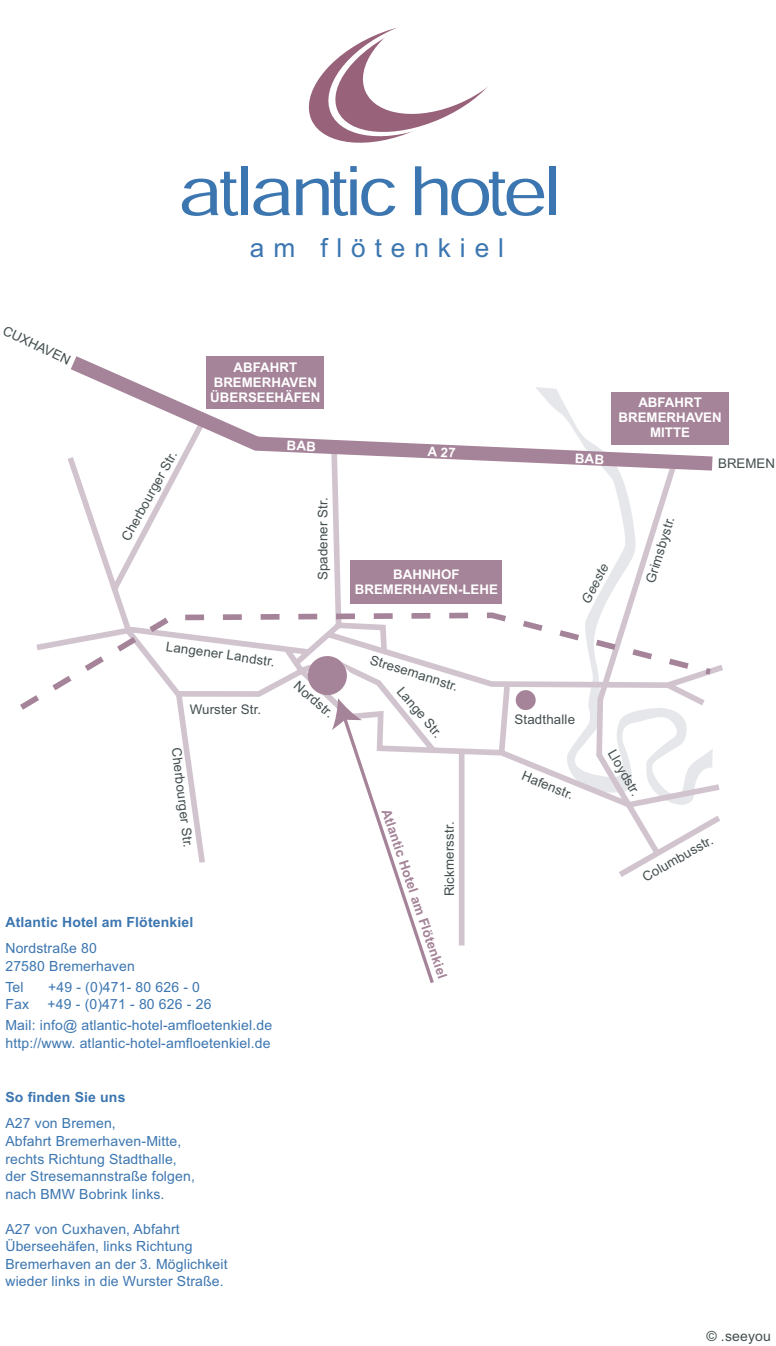
<style>
.page{position:relative;width:776px;height:1346px;background:#fff}
.page>*{position:absolute;margin:0;border:0;box-sizing:border-box;transform-origin:0 0}
.t1{font:26.25px "Arial";letter-spacing:.34em;color:#3c76b0}
.t2{font:14px/17.5px "Arial";letter-spacing:.01em;color:#3c76b0}
.t3{font:700 14px "Arial";letter-spacing:.01em;color:#3c76b0}
.t4{font:14px "Arial";letter-spacing:.01em;color:#434e4f}
.t5{font:13.3px "Arial";letter-spacing:.01em;color:#434e4f}
.t6{font:700 13.3px/14.9px "Arial";color:#fff;text-align:center}
.t7{font:700 13.3px "Arial";color:#a58398}
.t8{font:italic 13.3px "Arial";color:#434e4f}
</style>
<div class="page">
<svg style="left:74px;top:417px;width:655px;height:529px"></svg>
<svg style="left:20px;top:610px;width:696px;height:105px"></svg>
<div style="left:350px;top:560px;width:152px;height:43px;background:#a58398"></div>
<svg style="left:340px;top:660px;width:11px;height:16px"></svg>
<svg style="left:332px;top:698px;width:104px;height:285px"></svg>
<div style="left:515px;top:690px;width:20px;height:20px;background:#a58398;border-radius:50%"></div>
<div style="left:308px;top:656px;width:39px;height:39px;background:#a58398;border-radius:50%"></div>
<svg style="left:67px;top:356px;width:659px;height:122px"></svg>
<div style="left:206px;top:356px;width:118px;height:53px;background:#a58398"></div>
<div style="left:611px;top:392px;width:117px;height:52px;background:#a58398"></div>
<svg style="left:182px;top:172px;width:56px;height:44px"></svg>
<div style="left:241px;top:166px;width:6px;height:49px;background:#3c76b0"></div>
<svg style="left:253px;top:179px;width:37px;height:37px"></svg>
<svg style="left:296px;top:166px;width:99px;height:50px"></svg>
<svg style="left:415px;top:166px;width:129px;height:50px"></svg>
<div style="left:549px;top:166px;width:7px;height:49px;background:#3c76b0"></div>
<svg style="left:308px;top:27px;width:180px;height:116px"></svg>
<svg style="left:287px;top:440px;width:28px;height:11px"></svg>
<svg style="left:575px;top:453px;width:28px;height:11px"></svg>
<svg style="left:427px;top:447px;width:28px;height:10px"></svg>
<h1 class="t1" style="left:250px;top:239px;width:255px">am flötenkiel</h1>
<p class="t5" style="left:6px;top:325px;width:74px;rotate:26deg">CUXHAVEN</p>
<p class="t5" style="left:121px;top:537px;width:102px;rotate:-61deg">Cherbourger Str.</p>
<p class="t6" style="left:210px;top:360px;width:112px">ABFAHRT<br>BREMERHAVEN<br>ÜBERSEEHÄFEN</p>
<p class="t5" style="left:318px;top:580px;width:85px;rotate:-90deg">Spadener Str.</p>
<p class="t5" style="left:167px;top:641px;width:111px;rotate:8deg">Langener Landstr.</p>
<p class="t5" style="left:190px;top:704px;width:73px">Wurster Str.</p>
<p class="t5" style="left:181px;top:747px;width:102px;rotate:83deg">Cherbourger Str.</p>
<p class="t5" style="left:299px;top:680px;width:50px;rotate:41deg">Nordstr.</p>
<p class="t3" style="left:5px;top:914px;width:189px">Atlantic Hotel am Flötenkiel</p>
<p class="t2" style="left:5px;top:941px;width:131px">Nordstraße 80<br>27580 Bremerhaven</p>
<p class="t2" style="left:5px;top:979px;width:20px">Tel</p>
<p class="t2" style="left:48px;top:979px;width:153px">+49 - (0)471- 80 626 - 0</p>
<p class="t2" style="left:5px;top:997px;width:25px">Fax</p>
<p class="t2" style="left:5px;top:995px;width:268px;line-height:21px;text-indent:42px">+49 - (0)471 - 80 626 - 26<br>Mail: info@ atlantic-hotel-amfloetenkiel.de</p>
<p class="t2" style="left:5px;top:1035px;width:266px">http://www. atlantic-hotel-amfloetenkiel.de</p>
<p class="t3" style="left:5px;top:1089px;width:121px">So finden Sie uns</p>
<p class="t2" style="left:5px;top:1116px;width:191px">A27 von Bremen,<br>Abfahrt Bremerhaven-Mitte, rechts Richtung Stadthalle, der Stresemannstraße folgen, nach BMW Bobrink links.</p>
<p class="t2" style="left:5px;top:1221px;width:224px">A27 von Cuxhaven, Abfahrt<br>Überseehäfen, links Richtung<br>Bremerhaven an der 3. Möglichkeit wieder links in die Wurster Straße.</p>
<p class="t6" style="left:618px;top:395px;width:105px">ABFAHRT<br>BREMERHAVEN<br>MITTE</p>
<p class="t5" style="left:717px;top:458px;width:58px">BREMEN</p>
<p class="t6" style="left:355px;top:567px;width:145px">BAHNHOF<br>BREMERHAVEN-LEHE</p>
<p class="t8" style="left:578px;top:599px;width:45px;rotate:-63deg">Geeste</p>
<p class="t5" style="left:645px;top:581px;width:70px;rotate:-73deg">Grimsbystr.</p>
<p class="t5" style="left:372px;top:655px;width:93px;rotate:17deg">Stresemannstr.</p>
<p class="t5" style="left:403px;top:685px;width:63px;rotate:49deg">Lange Str.</p>
<p class="t7" style="left:392px;top:807px;width:180px;rotate:71deg">Atlantic Hotel am Flötenkiel</p>
<p class="t5" style="left:444px;top:896px;width:76px;rotate:-90deg">Rickmersstr.</p>
<p class="t5" style="left:514px;top:714px;width:62px">Stadthalle</p>
<p class="t5" style="left:524px;top:770px;width:56px;rotate:22deg">Hafenstr.</p>
<p class="t5" style="left:615px;top:748px;width:52px;rotate:60deg">Lloydstr.</p>
<p class="t5" style="left:640px;top:874px;width:81px;rotate:-30deg">Columbusstr.</p>
<p class="t4" style="left:706px;top:1331px;width:66px">© .seeyou</p>
</div>
